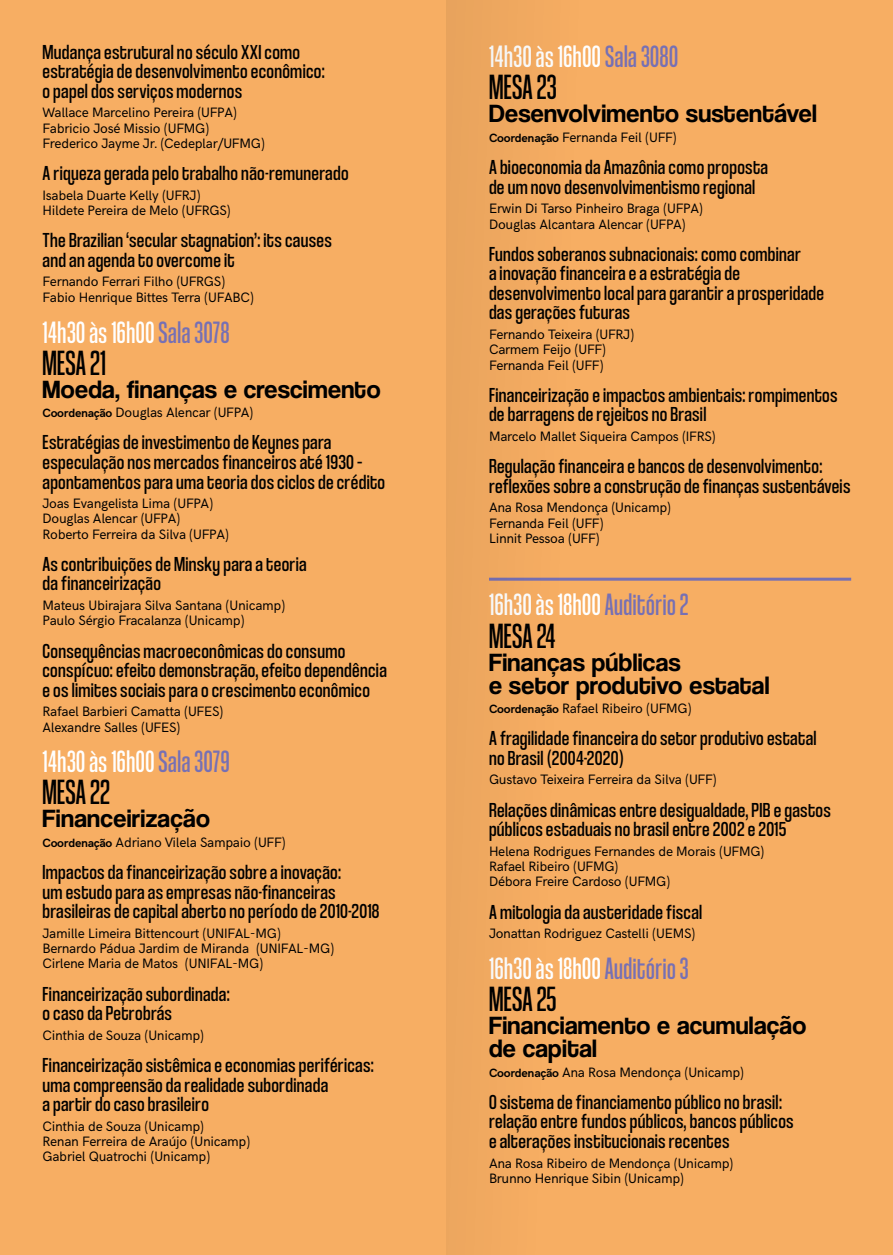
<style>
.page{position:relative;width:893px;height:1255px;background:#fff}
.page>*{position:absolute;margin:0;border:0;box-sizing:border-box;transform-origin:0 0}
.t1{font:36.6px "Coolvetica Compressed Rg";letter-spacing:.01em;color:#000}
.t2{font:32.25px "Coolvetica Compressed Rg";letter-spacing:.02em;color:#fff}
.t3{font:25.95px/23px "Coolvetica Rg";letter-spacing:.01em;color:#000}
.t4{font:21.15px/19.5px "Coolvetica Condensed Rg";letter-spacing:.015em;color:#000}
.t5{font:13.65px/15.3px "HK Grotesk";letter-spacing:-.02em;color:#000}
.s1{color:#7670b4}
.s2{font-weight:700;font-size:12px}
</style>
<div class="page">
<div style="left:446px;top:0;width:447px;height:1254px;background:#f7ae63"></div>
<div style="left:0;top:0;width:446px;height:1254px;background:#f7ae63"></div>
<hr style="left:489px;top:577px;width:362px;height:3px;background:#7670b4">
<div style="left:446px;top:0;width:232px;height:1254px;background:#f7ae63"></div>
<p class="t4" style="left:43px;top:41px;width:284px">Mudança estrutural no século XXI como estratégia de desenvolvimento econômico: o papel dos serviços modernos</p>
<p class="t5" style="left:43px;top:104px;width:224px">Wallace Marcelino Pereira (UFPA)<br>Fabricio José Missio (UFMG)<br>Frederico Jayme Jr. (Cedeplar/UFMG)</p>
<p class="t4" style="left:43px;top:163px;width:308px">A riqueza gerada pelo trabalho não-remunerado</p>
<p class="t5" style="left:43px;top:186px;width:190px">Isabela Duarte Kelly (UFRJ)<br>Hildete Pereira de Melo (UFRGS)</p>
<p class="t4" style="left:43px;top:230px;width:291px">The Brazilian ‘secular stagnation’: its causes and an agenda to overcome it</p>
<p class="t5" style="left:43px;top:273px;width:213px">Fernando Ferrari Filho (UFRGS)<br>Fabio Henrique Bittes Terra (UFABC)</p>
<h2 class="t2" style="left:43px;top:313px;width:188px">14h30 às 16h00 <span class="s1">Sala 3078</span></h2>
<h1 class="t1" style="left:43px;top:341px;width:65px">MESA 21</h1>
<p class="t3" style="left:43px;top:377px;width:340px">Moeda, finanças e crescimento</p>
<p class="t5" style="left:43px;top:404px;width:212px"><span class="s2">Coordenação</span> Douglas Alencar (UFPA)</p>
<p class="t4" style="left:43px;top:432px;width:344px">Estratégias de investimento de Keynes para especulação nos mercados financeiros até 1930 – apontamentos para uma teoria dos ciclos de crédito</p>
<p class="t5" style="left:43px;top:494px;width:188px">Joas Evangelista Lima (UFPA)<br>Douglas Alencar (UFPA)<br>Roberto Ferreira da Silva (UFPA)</p>
<p class="t4" style="left:43px;top:553px;width:266px">As contribuições de Minsky para a teoria da financeirização</p>
<p class="t5" style="left:43px;top:596px;width:244px">Mateus Ubirajara Silva Santana (Unicamp)<br>Paulo Sérgio Fracalanza (Unicamp)</p>
<p class="t4" style="left:43px;top:640px;width:346px">Consequências macroeconômicas do consumo conspícuo: efeito demonstração, efeito dependência e os limites sociais para o crescimento econômico</p>
<p class="t5" style="left:43px;top:702px;width:182px">Rafael Barbieri Camatta (UFES)<br>Alexandre Salles (UFES)</p>
<h2 class="t2" style="left:43px;top:743px;width:189px">14h30 às 16h00 <span class="s1">Sala 3079</span></h2>
<h1 class="t1" style="left:43px;top:771px;width:69px">MESA 22</h1>
<p class="t3" style="left:43px;top:807px;width:169px">Financeirização</p>
<p class="t5" style="left:43px;top:833px;width:245px"><span class="s2">Coordenação</span> Adriano Vilela Sampaio (UFF)</p>
<p class="t4" style="left:43px;top:861px;width:338px">Impactos da financeirização sobre a inovação:<br>um estudo para as empresas não-financeiras brasileiras de capital aberto no período de 2010-2018</p>
<p class="t5" style="left:43px;top:924px;width:293px">Jamille Limeira Bittencourt (UNIFAL-MG)<br>Bernardo Pádua Jardim de Miranda (UNIFAL-MG)<br>Cirlene Maria de Matos (UNIFAL-MG)</p>
<p class="t4" style="left:43px;top:983px;width:189px">Financeirização subordinada: o caso da Petrobrás</p>
<p class="t5" style="left:43px;top:1026px;width:163px">Cinthia de Souza (Unicamp)</p>
<p class="t4" style="left:43px;top:1054px;width:333px">Financeirização sistêmica e economias periféricas: uma compreensão da realidade subordinada<br>a partir do caso brasileiro</p>
<p class="t5" style="left:43px;top:1117px;width:209px">Cinthia de Souza (Unicamp)<br>Renan Ferreira de Araújo (Unicamp)<br>Gabriel Quatrochi (Unicamp)</p>
<h2 class="t2" style="left:489px;top:38px;width:191px">14h30 às 16h00 <span class="s1">Sala 3080</span></h2>
<h1 class="t1" style="left:489px;top:66px;width:69px">MESA 23</h1>
<p class="t3" style="left:489px;top:102px;width:329px">Desenvolvimento sustentável</p>
<p class="t5" style="left:489px;top:128px;width:189px"><span class="s2">Coordenação</span> Fernanda Feil (UFF)</p>
<p class="t4" style="left:489px;top:157px;width:281px">A bioeconomia da Amazônia como proposta de um novo desenvolvimentismo regional</p>
<p class="t5" style="left:489px;top:200px;width:215px">Erwin Di Tarso Pinheiro Braga (UFPA)<br>Douglas Alcantara Alencar (UFPA)</p>
<p class="t4" style="left:489px;top:243px;width:337px">Fundos soberanos subnacionais: como combinar<br>a inovação financeira e a estratégia de desenvolvimento local para garantir a prosperidade das gerações futuras</p>
<p class="t5" style="left:489px;top:325px;width:147px">Fernando Teixeira (UFRJ)<br>Carmem Feijo (UFF)<br>Fernanda Feil (UFF)</p>
<p class="t4" style="left:489px;top:384px;width:350px">Financeirização e impactos ambientais: rompimentos de barragens de rejeitos no Brasil</p>
<p class="t5" style="left:489px;top:427px;width:228px">Marcelo Mallet Siqueira Campos (IFRS)</p>
<p class="t4" style="left:489px;top:456px;width:363px">Regulação financeira e bancos de desenvolvimento: reflexões sobre a construção de finanças sustentáveis</p>
<p class="t5" style="left:489px;top:499px;width:184px">Ana Rosa Mendonça (Unicamp)<br>Fernanda Feil (UFF)<br>Linnit Pessoa (UFF)</p>
<h2 class="t2" style="left:489px;top:586px;width:201px">16h30 às 18h00 <span class="s1">Auditório 2</span></h2>
<h1 class="t1" style="left:489px;top:614px;width:68px">MESA 24</h1>
<p class="t3" style="left:489px;top:650px;width:282px">Finanças públicas<br>e setor produtivo estatal</p>
<p class="t5" style="left:489px;top:699px;width:204px"><span class="s2">Coordenação</span> Rafael Ribeiro (UFMG)</p>
<p class="t4" style="left:489px;top:728px;width:329px">A fragilidade financeira do setor produtivo estatal no Brasil (2004-2020)</p>
<p class="t5" style="left:489px;top:771px;width:229px">Gustavo Teixeira Ferreira da Silva (UFF)</p>
<p class="t4" style="left:489px;top:799px;width:343px">Relações dinâmicas entre desigualdade, PIB e gastos públicos estaduais no brasil entre 2002 e 2015</p>
<p class="t5" style="left:489px;top:842px;width:277px">Helena Rodrigues Fernandes de Morais (UFMG)<br>Rafael Ribeiro (UFMG)<br>Débora Freire Cardoso (UFMG)</p>
<p class="t4" style="left:489px;top:901px;width:215px">A mitologia da austeridade fiscal</p>
<p class="t5" style="left:489px;top:924px;width:208px">Jonattan Rodriguez Castelli (UEMS)</p>
<h2 class="t2" style="left:489px;top:949px;width:201px">16h30 às 18h00 <span class="s1">Auditório 3</span></h2>
<h1 class="t1" style="left:489px;top:978px;width:69px">MESA 25</h1>
<p class="t3" style="left:489px;top:1013px;width:319px">Financiamento e acumulação de capital</p>
<p class="t5" style="left:489px;top:1063px;width:257px"><span class="s2">Coordenação</span> Ana Rosa Mendonça (Unicamp)</p>
<p class="t4" style="left:489px;top:1091px;width:306px">O sistema de financiamento público no brasil: relação entre fundos públicos, bancos públicos e alterações institucionais recentes</p>
<p class="t5" style="left:489px;top:1153px;width:246px">Ana Rosa Ribeiro de Mendonça (Unicamp)<br>Brunno Henrique Sibin (Unicamp)</p>
</div>
